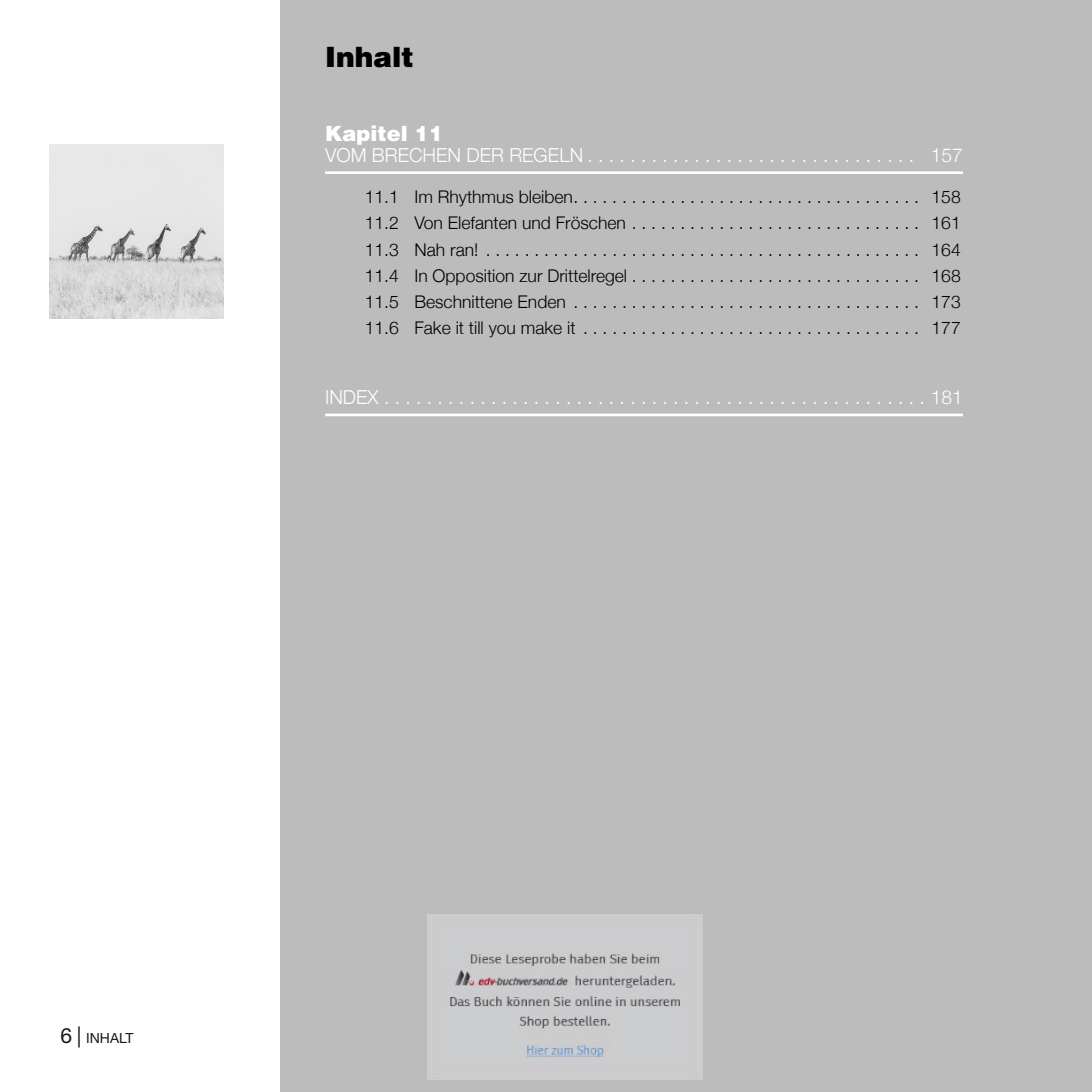
<style>
.page{position:relative;width:1092px;height:1092px;background:#fff}
.page>*{position:absolute;margin:0;border:0;box-sizing:border-box;transform-origin:0 0}
.t1{font:900 28px "Helvetica";color:#000}
.t2{font:900 21px "Helvetica";color:#fff}
.t3{font:300 19.25px "Helvetica Neue";color:#fff}
.t4{font:300 17.5px/26.2px "Helvetica Neue";color:#000;text-align:justify}
.t5{font:14px "Helvetica Neue LT Std";color:#1a181c}
.s1{font-size:21px}
</style>
<div class="page">
<div style="left:280px;top:0;width:811px;height:1091px;background:#bcbcbc"></div>
<hr style="left:325px;top:171px;width:637px;height:3px;background:#fff">
<hr style="left:325px;top:413px;width:637px;height:3px;background:#fff">
<img style="left:50px;top:145px;width:173px;height:173px">
<img style="left:427px;top:914px;width:275px;height:165px">
<h1 class="t1" style="left:325px;top:47px;width:90px">Inhalt</h1>
<p class="t2" style="left:325px;top:126px;width:119px">Kapitel 11</p>
<p class="t3" style="left:325px;top:145px;width:639px">VOM BRECHEN DER REGELN . . . . . . . . . . . . . . . . . . . . . . . . . . . . . . . 157</p>
<p class="t4" style="left:365px;top:184px;width:597px">11 .1 Im Rhythmus bleiben . . . . . . . . . . . . . . . . . . . . . . . . . . . . . . . . . . . . 158<br>11 .2 Von Elefanten und Fröschen . . . . . . . . . . . . . . . . . . . . . . . . . . . . . . 161<br>11 .3 Nah ran! . . . . . . . . . . . . . . . . . . . . . . . . . . . . . . . . . . . . . . . . . . . . . 164<br>11 .4 In Opposition zur Drittelregel . . . . . . . . . . . . . . . . . . . . . . . . . . . . . . 168<br>11 .5 Beschnittene Enden . . . . . . . . . . . . . . . . . . . . . . . . . . . . . . . . . . . . 173<br>11 .6 Fake it till you make it . . . . . . . . . . . . . . . . . . . . . . . . . . . . . . . . . . . 177</p>
<p class="t3" style="left:325px;top:387px;width:639px">INDEX . . . . . . . . . . . . . . . . . . . . . . . . . . . . . . . . . . . . . . . . . . . . . . . . . . . 181</p>
<p class="t5" style="left:60px;top:1032px;width:75px"><span class="s1">6 |</span> INHALT</p>
</div>
